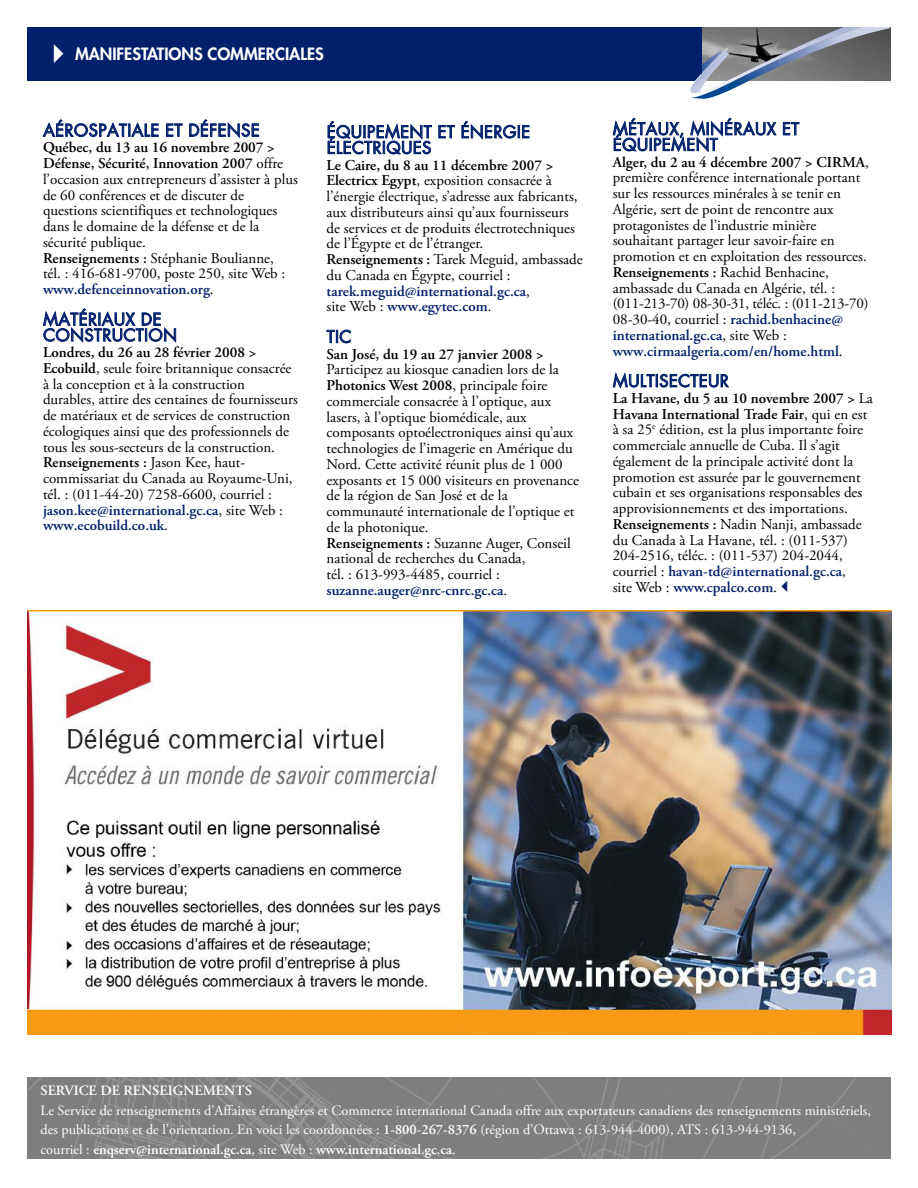
<style>
.page{position:relative;width:918px;height:1188px;background:#fff}
.page>*{position:absolute;margin:0;border:0;box-sizing:border-box;transform-origin:0 0}
.t1{font:16.5px/15.8px "Futura LT";letter-spacing:.03em;color:#00206b}
.t2{font:800 16.5px "Futura LT";color:#fff}
.t3{font:15px/15.8px "Adobe Garamond Pro";color:#000}
.t4{font:600 15px "Adobe Garamond Pro";color:#000}
.t5{font:14.25px/19.5px "Adobe Garamond Pro";color:#fff}
.t6{font:600 14.25px "Adobe Garamond Pro";color:#fff}
.s1{font-weight:600}
.s2{font-weight:600;color:#00206b}
.s3{color:#00206b}
</style>
<div class="page">
<img style="left:28px;top:1078px;width:863px;height:81px">
<div style="left:27px;top:27px;width:864px;height:54px;background:#00206b"></div>
<svg style="left:690px;top:27px;width:200px;height:71px"></svg>
<div style="left:694px;top:65px;width:8px;height:9px;background:#00206b"></div>
<img style="left:28px;top:610px;width:864px;height:425px">
<p class="t2" style="left:43px;top:48px;width:283px">✔MANIFESTATIONS COMMERCIALES</p>
<p class="t1" style="left:43px;top:124px;width:218px">AÉROSPATIALE ET DÉFENSE</p>
<p class="t3" style="left:43px;top:141px;width:256px"><span class="s1">Québec, du 13 au 16 novembre 2007 &gt; Défense, Sécurité, Innovation 2007</span> offre l’occasion aux entrepreneurs d’assister à plus de 60 conférences et de discuter de questions scientifiques et technologiques dans le domaine de la défense et de la sécurité publique.<br><span class="s1">Renseignements :</span> Stéphanie Boulianne,<br>tél. : 416-681-9700, poste 250, site Web : <span class="s2">www.defenceinnovation.org</span>.</p>
<p class="t1" style="left:43px;top:313px;width:135px">MATÉRIAUX DE<br>CONSTRUCTION</p>
<p class="t3" style="left:43px;top:346px;width:256px"><span class="s1">Londres, du 26 au 28 février 2008 &gt; Ecobuild</span>, seule foire britannique consacrée à la conception et à la construction durables, attire des centaines de fournisseurs de matériaux et de services de construction écologiques ainsi que des professionnels de tous les sous-secteurs de la construction.<br><span class="s1">Renseignements :</span> Jason Kee, haut&shy;commissariat du Canada au Royaume-Uni, tél. : (011-44-20) 7258-6600, courriel : <span class="s2">jason.kee@international.gc.ca</span>, site Web : <span class="s2">www.ecobuild.co.uk</span>.</p>
<p class="t1" style="left:327px;top:125px;width:205px">ÉQUIPEMENT ET ÉNERGIE<br>ÉLECTRIQUES</p>
<p class="t3" style="left:327px;top:158px;width:258px"><span class="s1">Le Caire, du 8 au 11 décembre 2007 &gt; Electricx Egypt</span>, exposition consacrée à l’énergie électrique, s’adresse aux fabricants, aux distributeurs ainsi qu’aux fournisseurs de services et de produits électrotechniques de l’Égypte et de l’étranger.<br><span class="s1">Renseignements :</span> Tarek Meguid, ambassade du Canada en Égypte, courriel : <span class="s2">tarek.meguid@international.gc.ca</span>,<br>site Web : <span class="s2">www.egytec.com</span>.</p>
<p class="t1" style="left:327px;top:330px;width:26px">TIC</p>
<p class="t4" style="left:327px;top:348px;width:219px">San José, du 19 au 27 janvier 2008 &gt;</p>
<p class="t3" style="left:327px;top:363px;width:254px">Participez au kiosque canadien lors de la <span class="s1">Photonics West 2008</span>, principale foire commerciale consacrée à l’optique, aux lasers, à l’optique biomédicale, aux composants optoélectroniques ainsi qu’aux technologies de l’imagerie en Amérique du Nord. Cette activité réunit plus de 1 000 exposants et 15 000 visiteurs en provenance de la région de San José et de la communauté internationale de l’optique et de la photonique.<br><span class="s1">Renseignements :</span> Suzanne Auger, Conseil national de recherches du Canada,<br>tél. : 613-993-4485, courriel : <span class="s2">suzanne.auger@nrc-cnrc.gc.ca</span>.</p>
<p class="t1" style="left:613px;top:122px;width:188px">MÉTAUX, MINÉRAUX ET<br>ÉQUIPEMENT</p>
<p class="t3" style="left:613px;top:155px;width:258px"><span class="s1">Alger, du 2 au 4 décembre 2007 &gt; CIRMA</span>, première conférence internationale portant sur les ressources minérales à se tenir en Algérie, sert de point de rencontre aux protagonistes de l’industrie minière souhaitant partager leur savoir-faire en promotion et en exploitation des ressources.<br><span class="s1">Renseignements :</span> Rachid Benhacine, ambassade du Canada en Algérie, tél. : (011-213-70) 08-30-31, téléc. : (011-213-70)<br>08-30-40, courriel : <span class="s2">rachid.benhacine@ international.gc.ca</span>, site Web : <span class="s2">www.cirmaalgeria.com/en/home.html</span>.</p>
<p class="t1" style="left:613px;top:374px;width:117px">MULTISECTEUR</p>
<p class="t3" style="left:613px;top:392px;width:262px"><span class="s1">La Havane, du 5 au 10 novembre 2007 &gt;</span> La <span class="s1">Havana International Trade Fair</span>, qui en est à sa 25<sup>e</sup> édition, est la plus importante foire commerciale annuelle de Cuba. Il s’agit également de la principale activité dont la promotion est assurée par le gouvernement cubain et ses organisations responsables des approvisionnements et des importations.<br><span class="s1">Renseignements :</span> Nadin Nanji, ambassade du Canada à La Havane, tél. : (011-537)<br>204-2516, téléc. : (011-537) 204-2044, courriel : <span class="s2">havan-td@international.gc.ca</span>,<br>site Web : <span class="s2">www.cpalco.com</span>.<span class="s3">✓</span></p>
<p class="t6" style="left:40px;top:1085px;width:213px">SERVICE DE RENSEIGNEMENTS</p>
<p class="t5" style="left:40px;top:1102px;width:832px">Le Service de renseignements d’Affaires étrangères et Commerce international Canada offre aux exportateurs canadiens des renseignements ministériels, des publications et de l’orientation. En voici les coordonnées : <span class="s1">1-800-267-8376</span> (région d’Ottawa : 613-944-4000), ATS : 613-944-9136,<br>courriel : <span class="s1">enqserv@international.gc.ca</span>, site Web : <span class="s1">www.international.gc.ca</span>.</p>
</div>
